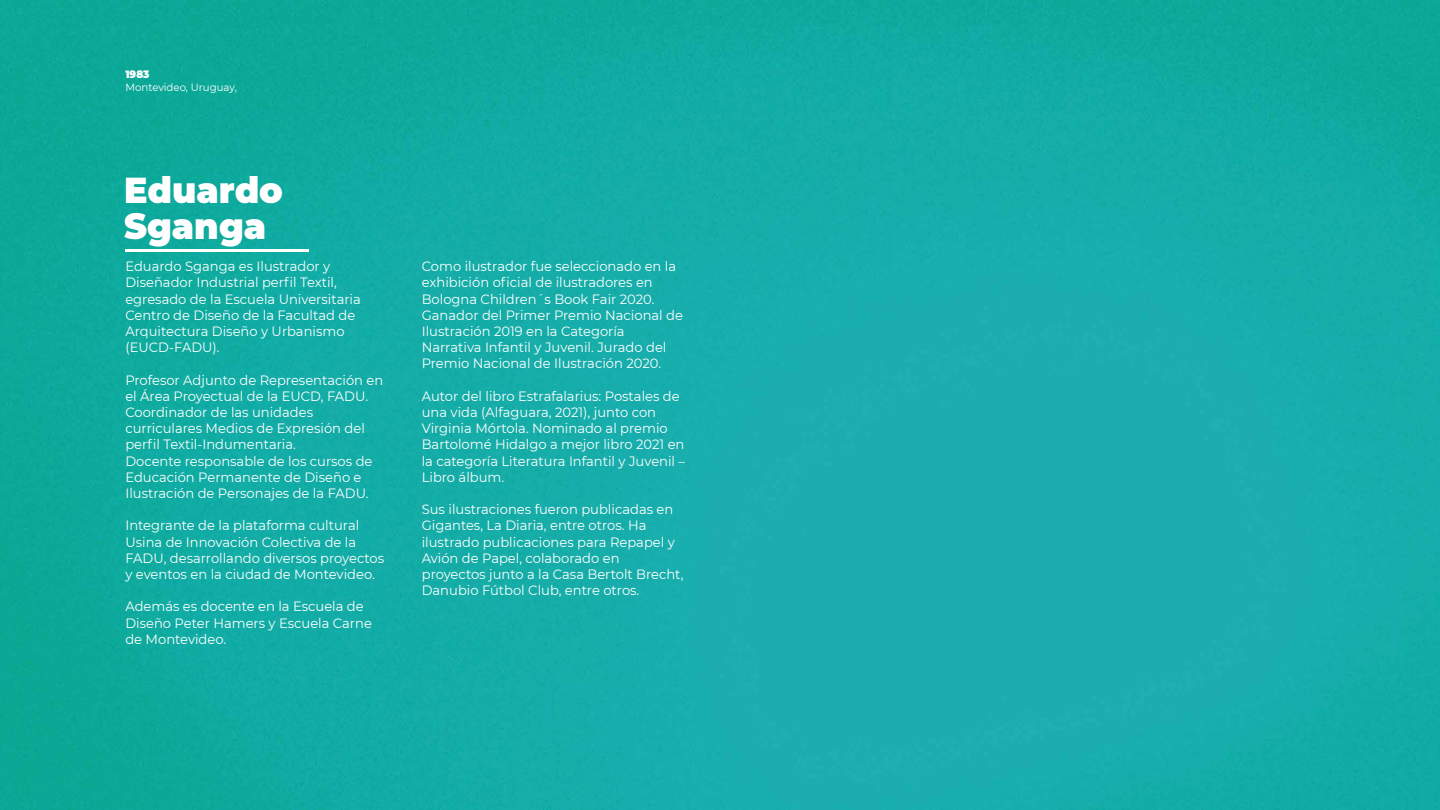
<style>
.page{position:relative;width:1440px;height:810px;background:#fff}
.page>*{position:absolute;margin:0;border:0;box-sizing:border-box;transform-origin:0 0}
.t1{font:900 36px/36px "Montserrat";color:#fff}
.t2{font:13.5px/16.2px "Montserrat";color:#fff}
.t3{font:10.5px "Montserrat";color:#fff}
.t4{font:900 10.5px "Montserrat";color:#fff}
</style>
<div class="page">
<img style="left:0;top:0;width:1440px;height:810px">
<hr style="left:125px;top:249px;width:184px;height:3px;background:#fff">
<p class="t4" style="left:125px;top:67px;width:26px">1983</p>
<p class="t3" style="left:125px;top:80px;width:113px">Montevideo, Uruguay,</p>
<h1 class="t1" style="left:124px;top:170px;width:160px">Eduardo<br>Sganga</h1>
<p class="t2" style="left:125px;top:258px;width:237px">Eduardo Sganga es Ilustrador y<br>Diseñador Industrial perfil Textil, egresado de la Escuela Universitaria<br>Centro de Diseño de la Facultad de<br>Arquitectura Diseño y Urbanismo (EUCD-FADU).</p>
<p class="t2" style="left:125px;top:371px;width:259px">Profesor Adjunto de Representación en el Área Proyectual de la EUCD, FADU.<br>Coordinador de las unidades curriculares Medios de Expresión del perfil Textil-Indumentaria.<br>Docente responsable de los cursos de Educación Permanente de Diseño e Ilustración de Personajes de la FADU.</p>
<p class="t2" style="left:125px;top:517px;width:260px">Integrante de la plataforma cultural Usina de Innovación Colectiva de la FADU, desarrollando diversos proyectos y eventos en la ciudad de Montevideo.</p>
<p class="t2" style="left:125px;top:598px;width:248px">Además es docente en la Escuela de<br>Diseño Peter Hamers y Escuela Carne de Montevideo.</p>
<p class="t2" style="left:422px;top:258px;width:263px">Como ilustrador fue seleccionado en la exhibición oficial de ilustradores en Bologna Children´s Book Fair 2020.<br>Ganador del Primer Premio Nacional de Ilustración 2019 en la Categoría Narrativa Infantil y Juvenil. Jurado del Premio Nacional de Ilustración 2020.</p>
<p class="t2" style="left:422px;top:387px;width:265px">Autor del libro Estrafalarius: Postales de una vida (Alfaguara, 2021), junto con Virginia Mórtola. Nominado al premio Bartolomé Hidalgo a mejor libro 2021 en la categoría Literatura Infantil y Juvenil – Libro álbum.</p>
<p class="t2" style="left:422px;top:501px;width:263px">Sus ilustraciones fueron publicadas en Gigantes, La Diaria, entre otros. Ha ilustrado publicaciones para Repapel y Avión de Papel, colaborado en proyectos junto a la Casa Bertolt Brecht, Danubio Fútbol Club, entre otros.</p>
</div>
